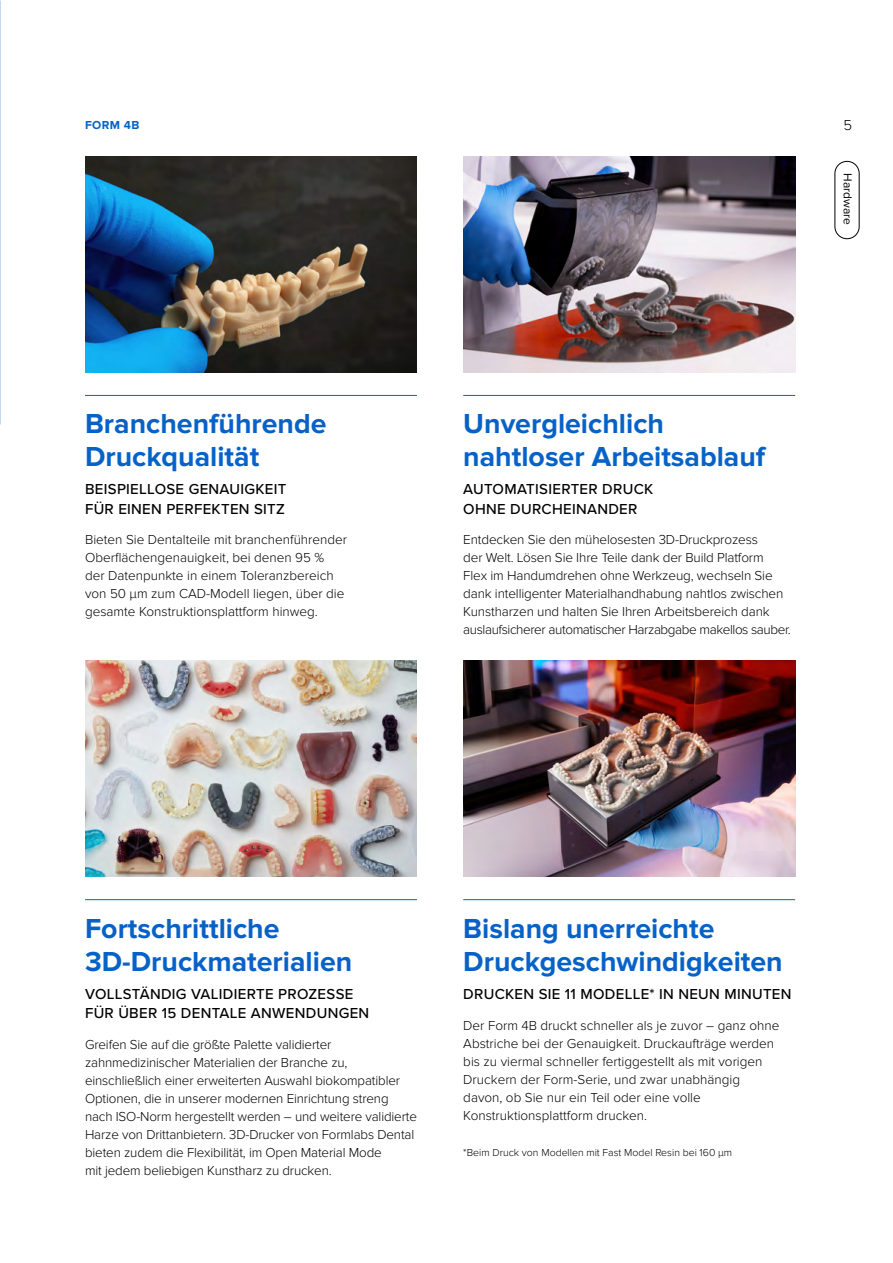
<style>
.page{position:relative;width:893px;height:1263px;background:#fff}
.page>*{position:absolute;margin:0;border:0;box-sizing:border-box;transform-origin:0 0}
.t1{font:700 28.5px/33px "Proxima Nova";color:#0762c8}
.t2{font:500 15px/19.5px "Proxima Nova";letter-spacing:.02em;color:#000}
.t3{font:300 15px "Proxima Nova";color:#000}
.t4{font:300 13.5px/18px "Proxima Nova";letter-spacing:-.01em;color:#000}
.t5{font:12px "Proxima Nova";color:#000}
.t6{font:700 12px "Proxima Nova";letter-spacing:.03em;color:#0762c8}
.t7{font:300 10.5px "Proxima Nova";color:#000}
</style>
<div class="page">
<img style="left:85px;top:156px;width:332px;height:216px">
<img style="left:463px;top:156px;width:332px;height:216px">
<img style="left:85px;top:660px;width:332px;height:216px">
<img style="left:463px;top:660px;width:332px;height:216px">
<div style="left:834px;top:161px;width:25px;height:78px;border:1px solid #000;border-radius:12px"></div>
<hr style="left:85px;top:395px;width:332px;height:1px;background:#0762c8">
<hr style="left:85px;top:899px;width:332px;height:1px;background:#0762c8">
<hr style="left:463px;top:395px;width:332px;height:1px;background:#0762c8">
<hr style="left:463px;top:899px;width:332px;height:1px;background:#0762c8">
<p class="t6" style="left:85px;top:118px;width:56px">FORM 4B</p>
<p class="t3" style="left:844px;top:117px;width:10px">5</p>
<h1 class="t1" style="left:85px;top:408px;width:243px">Branchenführende<br>Druckqualität</h1>
<p class="t2" style="left:85px;top:479px;width:203px">BEISPIELLOSE GENAUIGKEIT<br>FÜR EINEN PERFEKTEN SITZ</p>
<p class="t4" style="left:85px;top:531px;width:264px">Bieten Sie Dentalteile mit branchenführender Oberflächengenauigkeit, bei denen 95 % der Datenpunkte in einem Toleranzbereich von 50 μm zum CAD-Modell liegen, über die gesamte Konstruktionsplattform hinweg.</p>
<p class="t5" style="left:855px;top:173px;width:53px;rotate:90deg">Hardware</p>
<h1 class="t1" style="left:463px;top:408px;width:303px">Unvergleichlich nahtloser Arbeitsablauf</h1>
<p class="t2" style="left:463px;top:479px;width:192px">AUTOMATISIERTER DRUCK<br>OHNE DURCHEINANDER</p>
<p class="t4" style="left:463px;top:531px;width:329px">Entdecken Sie den mühelosesten 3D-Druckprozess<br>der Welt. Lösen Sie Ihre Teile dank der Build Platform Flex im Handumdrehen ohne Werkzeug, wechseln Sie dank intelligenter Materialhandhabung nahtlos zwischen Kunstharzen und halten Sie Ihren Arbeitsbereich dank auslaufsicherer automatischer Harzabgabe makellos sauber.</p>
<h1 class="t1" style="left:85px;top:912px;width:269px">Fortschrittliche<br>3D-Druckmaterialien</h1>
<p class="t2" style="left:85px;top:983px;width:286px">VOLLSTÄNDIG VALIDIERTE PROZESSE<br>FÜR ÜBER 15 DENTALE ANWENDUNGEN</p>
<p class="t4" style="left:85px;top:1036px;width:333px">Greifen Sie auf die größte Palette validierter zahnmedizinischer Materialien der Branche zu, einschließlich einer erweiterten Auswahl biokompatibler Optionen, die in unserer modernen Einrichtung streng nach ISO-Norm hergestellt werden – und weitere validierte Harze von Drittanbietern. 3D-Drucker von Formlabs Dental bieten zudem die Flexibilität, im Open Material Mode<br>mit jedem beliebigen Kunstharz zu drucken.</p>
<h1 class="t1" style="left:463px;top:912px;width:321px">Bislang unerreichte<br>Druckgeschwindigkeiten</h1>
<p class="t2" style="left:463px;top:983px;width:330px">DRUCKEN SIE 11 MODELLE* IN NEUN MINUTEN</p>
<p class="t4" style="left:463px;top:1016px;width:318px">Der Form 4B druckt schneller als je zuvor – ganz ohne Abstriche bei der Genauigkeit. Druckaufträge werden bis zu viermal schneller fertiggestellt als mit vorigen Druckern der Form-Serie, und zwar unabhängig davon, ob Sie nur ein Teil oder eine volle Konstruktionsplattform drucken.</p>
<p class="t7" style="left:463px;top:1146px;width:270px">*Beim Druck von Modellen mit Fast Model Resin bei 160 µm</p>
</div>
